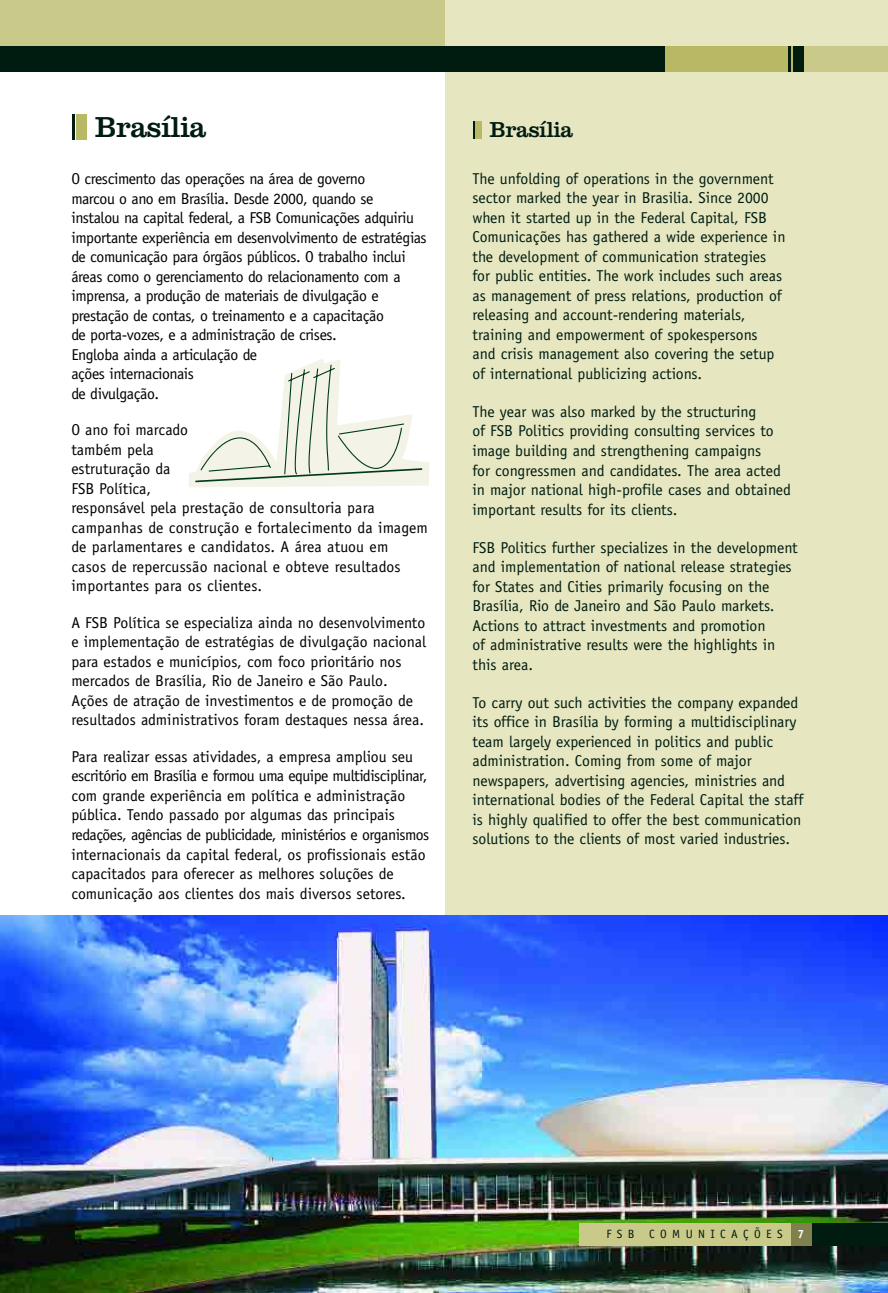
<style>
.page{position:relative;width:888px;height:1293px;background:#fff}
.page>*{position:absolute;margin:0;border:0;box-sizing:border-box;transform-origin:0 0}
.t1{font:30px "Clarendon";letter-spacing:-.02em;color:#001c11}
.t2{font:22.5px "Clarendon";letter-spacing:-.02em;color:#001c11}
.t3{font:15.75px/19.5px "Officina Sans";color:#001c11}
.t4{font:15.75px/19.5px "Officina Sans";letter-spacing:-.015em;color:#000}
.t5{font:15.75px/19.5px "Officina Sans";letter-spacing:.01em;color:#000}
.t6{font:12px "Officina Sans";letter-spacing:.45em;color:#001c11}
.s1{font-weight:700;color:#fff}
</style>
<div class="page">
<div style="left:444px;top:0;width:443px;height:1273px;background:#e6e6c1"></div>
<div style="left:0;top:0;width:444px;height:51px;background:#c9c989"></div>
<img style="left:0;top:916px;width:887px;height:376px">
<svg style="left:188px;top:359px;width:241px;height:128px"></svg>
<div style="left:0;top:47px;width:887px;height:25px;background:#001c11"></div>
<div style="left:665px;top:47px;width:222px;height:25px;background:#b8b865"></div>
<div style="left:803px;top:47px;width:84px;height:25px;background:#c9c989"></div>
<div style="left:792px;top:47px;width:11px;height:25px;background:#001c11"></div>
<hr style="left:787px;top:47px;width:3px;height:25px;background:#001c11">
<div style="left:809px;top:1223px;width:78px;height:23px;background:#001c11"></div>
<div style="left:579px;top:1223px;width:213px;height:23px;background:#c9c989"></div>
<div style="left:790px;top:1223px;width:21px;height:23px;background:#80804d"></div>
<div style="left:76px;top:114px;width:11px;height:26px;background:#b8b865"></div>
<hr style="left:71px;top:114px;width:3px;height:26px;background:#001c11">
<div style="left:475px;top:121px;width:7px;height:18px;background:#b8b865"></div>
<svg style="left:473px;top:121px;width:1px;height:18px"></svg>
<h1 class="t1" style="left:95px;top:117px;width:113px">Brasília</h1>
<p class="t4" style="left:71px;top:170px;width:357px">O crescimento das operações na área de governo<br>marcou o ano em Brasília. Desde 2000, quando se<br>instalou na capital federal, a FSB Comunicações adquiriu importante experiência em desenvolvimento de estratégias de comunicação para órgãos públicos. O trabalho inclui áreas como o gerenciamento do relacionamento com a imprensa, a produção de materiais de divulgação e prestação de contas, o treinamento e a capacitação<br>de porta-vozes, e a administração de crises.<br>Engloba ainda a articulação de<br>ações internacionais<br>de divulgação.</p>
<p class="t5" style="left:71px;top:421px;width:358px">O ano foi marcado<br>também pela<br>estruturação da<br>FSB Política,<br>responsável pela prestação de consultoria para campanhas de construção e fortalecimento da imagem de parlamentares e candidatos. A área atuou em<br>casos de repercussão nacional e obteve resultados importantes para os clientes.</p>
<p class="t4" style="left:71px;top:614px;width:356px">A FSB Política se especializa ainda no desenvolvimento e implementação de estratégias de divulgação nacional para estados e municípios, com foco prioritário nos mercados de Brasília, Rio de Janeiro e São Paulo.<br>Ações de atração de investimentos e de promoção de resultados administrativos foram destaques nessa área.</p>
<p class="t4" style="left:71px;top:748px;width:359px">Para realizar essas atividades, a empresa ampliou seu escritório em Brasília e formou uma equipe multidisciplinar, com grande experiência em política e administração pública. Tendo passado por algumas das principais redações, agências de publicidade, ministérios e organismos internacionais da capital federal, os profissionais estão capacitados para oferecer as melhores soluções de comunicação aos clientes dos mais diversos setores.</p>
<h2 class="t2" style="left:489px;top:122px;width:85px">Brasília</h2>
<p class="t3" style="left:472px;top:170px;width:314px">The unfolding of operations in the government sector marked the year in Brasilia. Since 2000 when it started up in the Federal Capital, FSB Comunicações has gathered a wide experience in the development of communication strategies for public entities. The work includes such areas as management of press relations, production of releasing and account-rendering materials, training and empowerment of spokespersons<br>and crisis management also covering the setup of international publicizing actions.</p>
<p class="t3" style="left:472px;top:403px;width:320px">The year was also marked by the structuring<br>of FSB Politics providing consulting services to image building and strengthening campaigns<br>for congressmen and candidates. The area acted in major national high-profile cases and obtained important results for its clients.</p>
<p class="t3" style="left:472px;top:538px;width:326px">FSB Politics further specializes in the development and implementation of national release strategies for States and Cities primarily focusing on the Brasília, Rio de Janeiro and São Paulo markets.<br>Actions to attract investments and promotion<br>of administrative results were the highlights in this area.</p>
<p class="t3" style="left:472px;top:693px;width:332px">To carry out such activities the company expanded its office in Brasília by forming a multidisciplinary team largely experienced in politics and public administration. Coming from some of major newspapers, advertising agencies, ministries and international bodies of the Federal Capital the staff is highly qualified to offer the best communication solutions to the clients of most varied industries.</p>
<p class="t6" style="left:606px;top:1229px;width:199px">FSB COMUNICAÇÕES <span class="s1">7</span></p>
</div>
